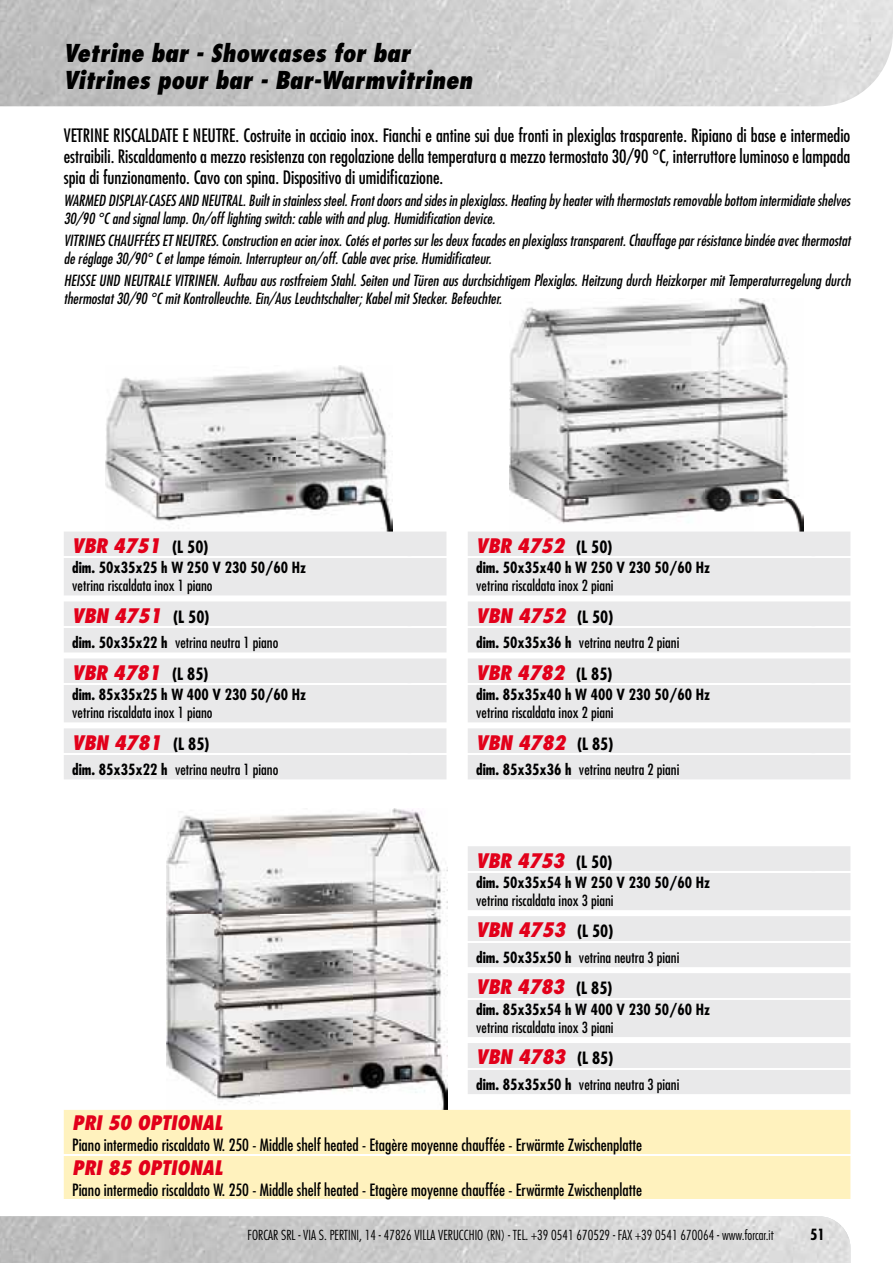
<style>
.page{position:relative;width:893px;height:1263px;background:#fff}
.page>*{position:absolute;margin:0;border:0;box-sizing:border-box;transform-origin:0 0}
.t1{font:italic 800 condensed 24px/27px "Futura";color:#000}
.t2{font:italic 800 condensed 19.5px "Futura";color:#e2001a}
.t3{font:condensed 18px/21px "Futura";color:#000;text-align:justify}
.t4{font:condensed 16.5px "Futura";color:#000}
.t5{font:italic condensed 15px/18px "Futura";color:#000}
.t6{font:condensed 15px "Futura";color:#000}
.t7{font:700 condensed 15px "Futura";color:#000}
.t8{font:300 condensed 13.5px "Futura";color:#000}
.s1{font-weight:700;font-style:normal;font-size:16.5px;color:#000}
.s2{font-weight:700}
</style>
<div class="page">
<svg style="left:1px;top:1216px;width:849px;height:47px;background:#cdcdcd"></svg>
<img style="left:0;top:1216px;width:1px;height:47px">
<img style="left:0;top:0;width:893px;height:106px">
<img style="left:106px;top:365px;width:286px;height:166px">
<img style="left:510px;top:298px;width:294px;height:233px">
<img style="left:167px;top:808px;width:280px;height:302px">
<div style="left:64px;top:1110px;width:786px;height:89px;background:#fff2be"></div>
<hr style="left:64px;top:1154px;width:595px;height:2px;background:#fff">
<hr style="left:659px;top:1154px;width:191px;height:2px;background:#fff">
<div style="left:64px;top:531px;width:382px;height:64px;background:#e9e9ea"></div>
<hr style="left:64px;top:556px;width:242px;height:2px;background:#fff">
<hr style="left:306px;top:556px;width:140px;height:2px;background:#fff">
<div style="left:64px;top:601px;width:382px;height:51px;background:#e9e9ea"></div>
<hr style="left:64px;top:626px;width:242px;height:2px;background:#fff">
<hr style="left:306px;top:626px;width:140px;height:2px;background:#fff">
<div style="left:64px;top:658px;width:382px;height:64px;background:#e9e9ea"></div>
<hr style="left:64px;top:683px;width:242px;height:2px;background:#fff">
<hr style="left:306px;top:683px;width:140px;height:2px;background:#fff">
<div style="left:64px;top:728px;width:382px;height:51px;background:#e9e9ea"></div>
<hr style="left:64px;top:753px;width:242px;height:2px;background:#fff">
<hr style="left:306px;top:753px;width:140px;height:2px;background:#fff">
<div style="left:468px;top:531px;width:382px;height:64px;background:#e9e9ea"></div>
<hr style="left:468px;top:556px;width:242px;height:2px;background:#fff">
<hr style="left:710px;top:556px;width:140px;height:2px;background:#fff">
<div style="left:468px;top:601px;width:382px;height:51px;background:#e9e9ea"></div>
<hr style="left:468px;top:626px;width:242px;height:2px;background:#fff">
<hr style="left:710px;top:626px;width:140px;height:2px;background:#fff">
<div style="left:468px;top:658px;width:382px;height:64px;background:#e9e9ea"></div>
<hr style="left:468px;top:683px;width:242px;height:2px;background:#fff">
<hr style="left:710px;top:683px;width:140px;height:2px;background:#fff">
<div style="left:468px;top:728px;width:382px;height:51px;background:#e9e9ea"></div>
<hr style="left:468px;top:753px;width:242px;height:2px;background:#fff">
<hr style="left:710px;top:753px;width:140px;height:2px;background:#fff">
<div style="left:468px;top:846px;width:382px;height:64px;background:#e9e9ea"></div>
<hr style="left:468px;top:871px;width:242px;height:1px;background:#fff">
<hr style="left:710px;top:871px;width:140px;height:1px;background:#fff">
<div style="left:468px;top:916px;width:382px;height:51px;background:#e9e9ea"></div>
<hr style="left:468px;top:941px;width:242px;height:1px;background:#fff">
<hr style="left:710px;top:941px;width:140px;height:1px;background:#fff">
<div style="left:468px;top:973px;width:382px;height:64px;background:#e9e9ea"></div>
<hr style="left:468px;top:998px;width:242px;height:1px;background:#fff">
<hr style="left:710px;top:998px;width:140px;height:1px;background:#fff">
<div style="left:468px;top:1043px;width:382px;height:51px;background:#e9e9ea"></div>
<hr style="left:468px;top:1068px;width:242px;height:1px;background:#fff">
<hr style="left:710px;top:1068px;width:140px;height:1px;background:#fff">
<h1 class="t1" style="left:64px;top:39px;width:410px">Vetrine bar - Showcases for bar<br>Vitrines pour bar - Bar-Warmvitrinen</h1>
<p class="t3" style="left:64px;top:124px;width:788px">VETRINE RISCALDATE E NEUTRE. Costruite in acciaio inox. Fianchi e antine sui due fronti in plexiglas trasparente. Ripiano di base e intermedio estraibili. Riscaldamento a mezzo resistenza con regolazione della temperatura a mezzo termostato 30/90 °C, interruttore luminoso e lampada spia di funzionamento. Cavo con spina. Dispositivo di umidificazione.</p>
<p class="t5" style="left:64px;top:191px;width:788px">WARMED DISPLAY-CASES AND NEUTRAL. Built in stainless steel. Front doors and sides in plexiglass. Heating by heater with thermostats removable bottom intermidiate shelves<br>30/90 °C and signal lamp. On/off lighting switch: cable with and plug. Humidification device.</p>
<p class="t5" style="left:64px;top:232px;width:788px">VITRINES CHAUFFÉES ET NEUTRES. Construction en acier inox. Cotés et portes sur les deux facades en plexiglass transparent. Chauffage par résistance bindée avec thermostat de réglage 30/90° C et lampe témoin. Interrupteur on/off. Cable avec prise. Humidificateur.</p>
<p class="t5" style="left:64px;top:272px;width:788px">HEISSE UND NEUTRALE VITRINEN. Aufbau aus rostfreiem Stahl. Seiten und Türen aus durchsichtigem Plexiglas. Heitzung durch Heizkorper mit Temperaturregelung durch thermostat 30/90 °C mit Kontrolleuchte. Ein/Aus Leuchtschalter; Kabel mit Stecker. Befeuchter.</p>
<h2 class="t2" style="left:72px;top:533px;width:138px">VBR 4751 <span class="s1">(L 50)</span></h2>
<p class="t7" style="left:72px;top:558px;width:235px">dim. 50x35x25 h W 250 V 230 50/60 Hz</p>
<p class="t6" style="left:72px;top:577px;width:142px">vetrina riscaldata inox 1 piano</p>
<h2 class="t2" style="left:72px;top:603px;width:139px">VBN 4751 <span class="s1">(L 50)</span></h2>
<p class="t6" style="left:72px;top:634px;width:208px"><span class="s2">dim. 50x35x22 h</span> vetrina neutra 1 piano</p>
<h2 class="t2" style="left:72px;top:660px;width:138px">VBR 4781 <span class="s1">(L 85)</span></h2>
<p class="t7" style="left:72px;top:685px;width:235px">dim. 85x35x25 h W 400 V 230 50/60 Hz</p>
<p class="t6" style="left:72px;top:704px;width:142px">vetrina riscaldata inox 1 piano</p>
<h2 class="t2" style="left:72px;top:730px;width:139px">VBN 4781 <span class="s1">(L 85)</span></h2>
<p class="t6" style="left:72px;top:761px;width:208px"><span class="s2">dim. 85x35x22 h</span> vetrina neutra 1 piano</p>
<h2 class="t2" style="left:476px;top:533px;width:138px">VBR 4752 <span class="s1">(L 50)</span></h2>
<p class="t7" style="left:476px;top:558px;width:235px">dim. 50x35x40 h W 250 V 230 50/60 Hz</p>
<p class="t6" style="left:476px;top:577px;width:139px">vetrina riscaldata inox 2 piani</p>
<h2 class="t2" style="left:476px;top:603px;width:139px">VBN 4752 <span class="s1">(L 50)</span></h2>
<p class="t6" style="left:476px;top:634px;width:205px"><span class="s2">dim. 50x35x36 h</span> vetrina neutra 2 piani</p>
<h2 class="t2" style="left:476px;top:660px;width:138px">VBR 4782 <span class="s1">(L 85)</span></h2>
<p class="t7" style="left:476px;top:685px;width:235px">dim. 85x35x40 h W 400 V 230 50/60 Hz</p>
<p class="t6" style="left:476px;top:704px;width:139px">vetrina riscaldata inox 2 piani</p>
<h2 class="t2" style="left:476px;top:730px;width:139px">VBN 4782 <span class="s1">(L 85)</span></h2>
<p class="t6" style="left:476px;top:761px;width:205px"><span class="s2">dim. 85x35x36 h</span> vetrina neutra 2 piani</p>
<h2 class="t2" style="left:476px;top:848px;width:138px">VBR 4753 <span class="s1">(L 50)</span></h2>
<p class="t7" style="left:476px;top:873px;width:235px">dim. 50x35x54 h W 250 V 230 50/60 Hz</p>
<p class="t6" style="left:476px;top:891px;width:139px">vetrina riscaldata inox 3 piani</p>
<h2 class="t2" style="left:476px;top:918px;width:139px">VBN 4753 <span class="s1">(L 50)</span></h2>
<p class="t6" style="left:476px;top:948px;width:205px"><span class="s2">dim. 50x35x50 h</span> vetrina neutra 3 piani</p>
<h2 class="t2" style="left:476px;top:975px;width:138px">VBR 4783 <span class="s1">(L 85)</span></h2>
<p class="t7" style="left:476px;top:1000px;width:235px">dim. 85x35x54 h W 400 V 230 50/60 Hz</p>
<p class="t6" style="left:476px;top:1018px;width:139px">vetrina riscaldata inox 3 piani</p>
<h2 class="t2" style="left:476px;top:1045px;width:139px">VBN 4783 <span class="s1">(L 85)</span></h2>
<p class="t6" style="left:476px;top:1075px;width:205px"><span class="s2">dim. 85x35x50 h</span> vetrina neutra 3 piani</p>
<h2 class="t2" style="left:72px;top:1110px;width:152px">PRI 50 OPTIONAL</h2>
<p class="t4" style="left:72px;top:1135px;width:571px">Piano intermedio riscaldato W. 250 - Middle shelf heated - Etagère moyenne chauffée - Erwärmte Zwischenplatte</p>
<h2 class="t2" style="left:72px;top:1155px;width:152px">PRI 85 OPTIONAL</h2>
<p class="t4" style="left:72px;top:1180px;width:571px">Piano intermedio riscaldato W. 250 - Middle shelf heated - Etagère moyenne chauffée - Erwärmte Zwischenplatte</p>
<p class="t8" style="left:248px;top:1227px;width:527px">FORCAR SRL - VIA S. PERTINI, 14 - 47826 VILLA VERUCCHIO (RN) - TEL. +39 0541 670529 - FAX +39 0541 670064 - www.forcar.it</p>
<p class="t7" style="left:810px;top:1225px;width:16px">51</p>
</div>
